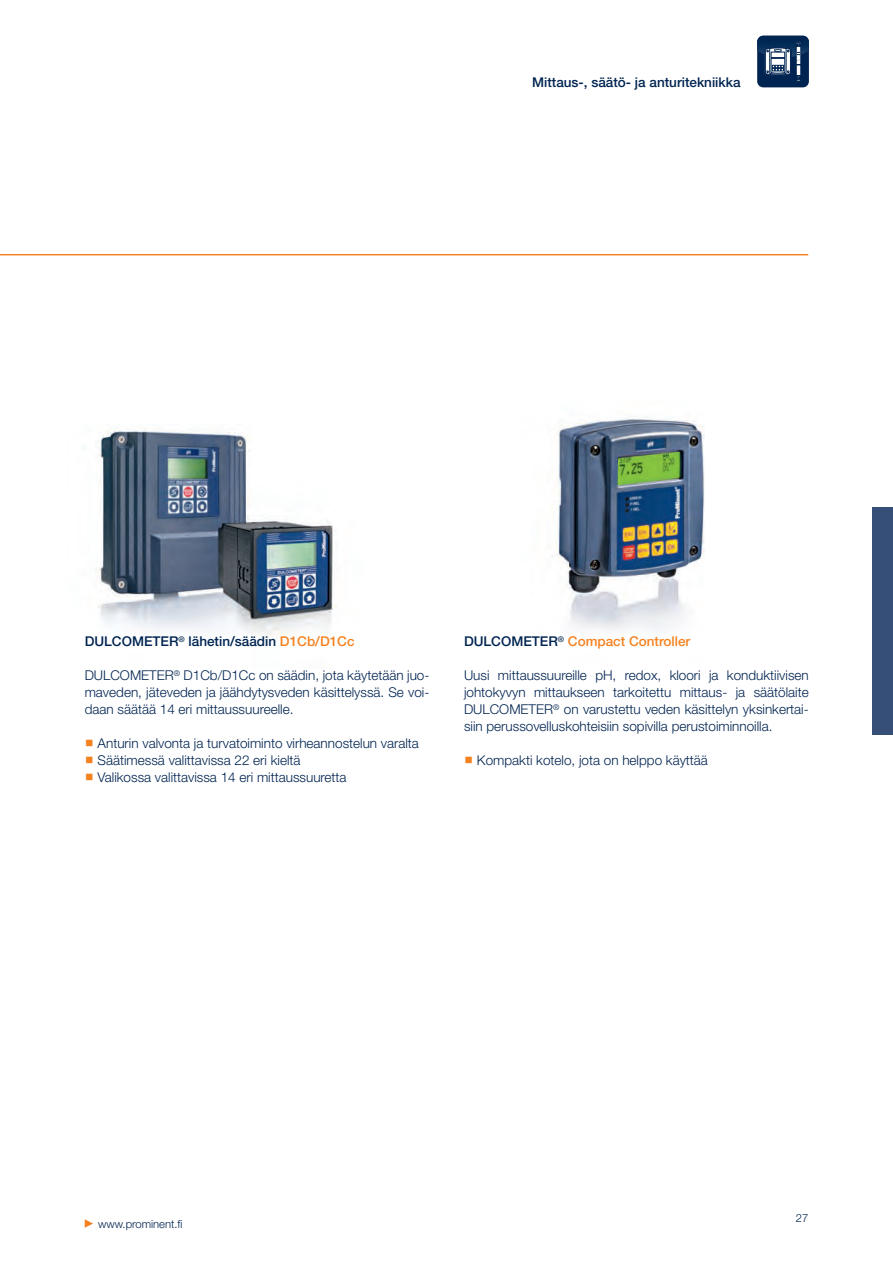
<style>
.page{position:relative;width:893px;height:1262px;background:#fff}
.page>*{position:absolute;margin:0;border:0;box-sizing:border-box;transform-origin:0 0}
.t1{font:300 13.5px/17px "Helvetica Neue";color:#002451;text-align:justify}
.t2{font:500 13.5px "Helvetica Neue";color:#002451}
.t3{font:500 13.5px "Helvetica Neue";color:#f58220}
.t4{font:300 11.25px "Helvetica Neue";color:#002451}
.s1{color:#f58220}
.s2{color:#002451}
</style>
<div class="page">
<svg style="left:85px;top:1219px;width:8px;height:9px"></svg>
<img style="left:95px;top:428px;width:241px;height:207px">
<hr style="left:0;top:254px;width:807px;height:1px;background:#f58220">
<div style="left:756px;top:36px;width:52px;height:51px;background:#002451;border-radius:6px"></div>
<svg style="left:756px;top:36px;width:52px;height:46px"></svg>
<img style="left:551px;top:417px;width:154px;height:214px">
<div style="left:871px;top:508px;width:21px;height:227px;background:#364f78"></div>
<p class="t2" style="left:532px;top:78px;width:210px">Mittaus-, säätö- ja anturitekniikka</p>
<p class="t2" style="left:85px;top:637px;width:271px">DULCOMETER<sup>®</sup> lähetin/säädin <span class="s1">D1Cb/D1Cc</span></p>
<p class="t1" style="left:85px;top:668px;width:346px">DULCOMETER<sup>®</sup> D1Cb/D1Cc on säädin, jota käytetään juo&shy;maveden, jäteveden ja jäähdytysveden käsittelyssä. Se voi&shy;daan säätää 14 eri mittaussuureelle.</p>
<p class="t1" style="left:98px;top:736px;width:323px;text-align:left">Anturin valvonta ja turvatoiminto virheannostelun varalta<br>Säätimessä valittavissa 22 eri kieltä<br>Valikossa valittavissa 14 eri mittaussuuretta</p>
<p class="t3" style="left:464px;top:637px;width:228px"><span class="s2">DULCOMETER</span><sup>®</sup> Compact Controller</p>
<p class="t1" style="left:464px;top:668px;width:346px">Uusi mittaussuureille pH, redox, kloori ja konduktiivisen johtokyvyn mittaukseen tarkoitettu mittaus- ja säätölaite DULCOMETER<sup>®</sup> on varustettu veden käsittelyn yksinkertai&shy;siin perussovelluskohteisiin sopivilla perustoiminnoilla.</p>
<p class="t1" style="left:476px;top:753px;width:232px">Kompakti kotelo, jota on helppo käyttää</p>
<p class="t4" style="left:98px;top:1220px;width:86px">www.prominent.fi</p>
<p class="t4" style="left:795px;top:1214px;width:14px">27</p>
</div>
